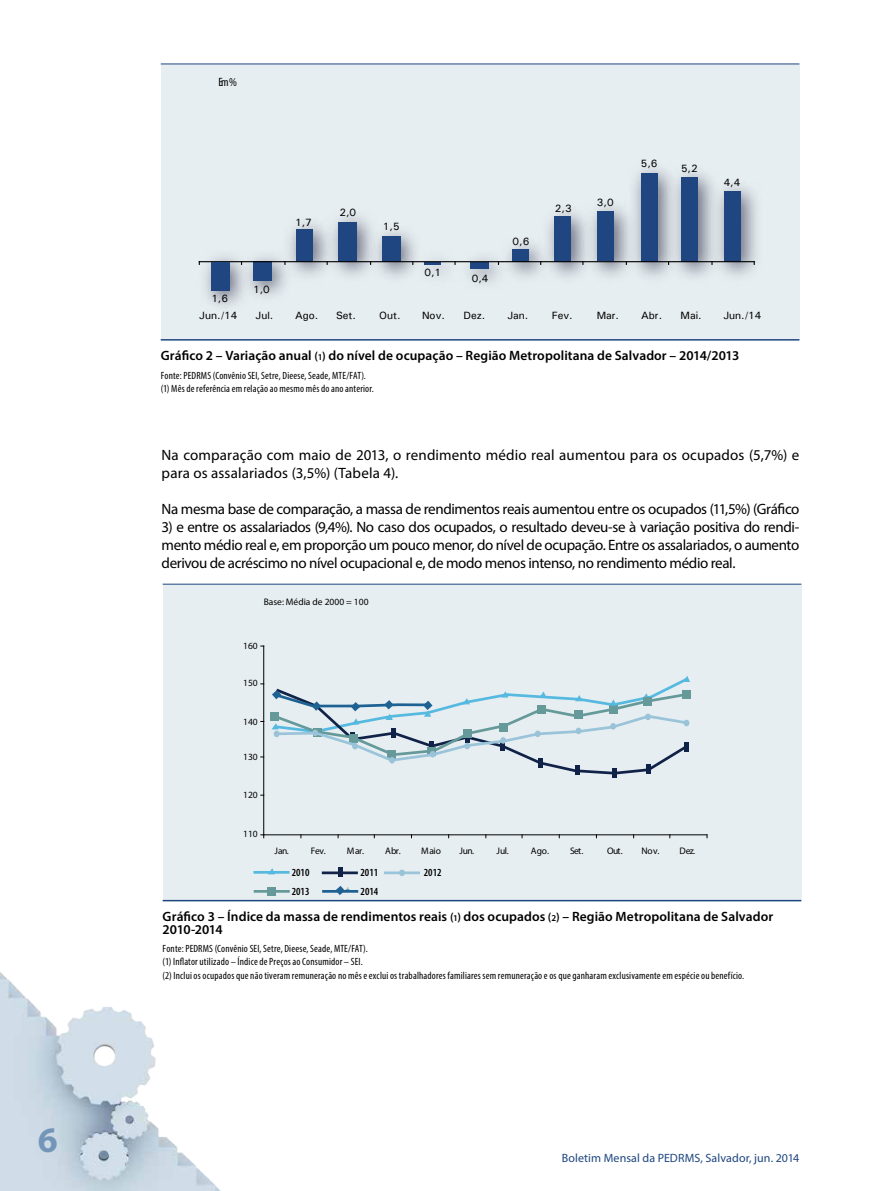
<style>
.page{position:relative;width:893px;height:1191px;background:#fff}
.page>*{position:absolute;margin:0;border:0;box-sizing:border-box;transform-origin:0 0}
.t1{font:700 36px "Myriad Pro";color:#7396b8}
.t2{font:15px/18px "Myriad Pro";letter-spacing:-.02em;color:#000;text-align:justify}
.t3{font:15px/18px "Myriad Pro";letter-spacing:.01em;color:#000}
.t4{font:600 13.5px/13.5px "Myriad Pro";letter-spacing:.005em;color:#000}
.t5{font:12px "Myriad Pro";letter-spacing:.01em;color:#1e4680}
.t6{font:condensed 12px "Myriad Pro";color:#000}
.t7{font:600 condensed 10.8px "Myriad Pro";color:#000}
.t8{font:condensed 10.5px/13.5px "Myriad Pro";letter-spacing:.015em;color:#000}
.t9{font:500 10.5px "Univers";color:#000}
.t10{font:9.45px "Myriad Pro";color:#000}
.s1{font-size:12px}
.s2{font-size:9px}
</style>
<div class="page">
<img style="left:0;top:972px;width:221px;height:219px">
<div style="left:163px;top:584px;width:638px;height:316px;background:#e7eef1"></div>
<div style="left:163px;top:939px;width:638px;height:40px;background:#fff"></div>
<hr style="left:163px;top:900px;width:638px;height:1px;background:#1e4680">
<hr style="left:163px;top:584px;width:638px;height:1px;background:#1e4680">
<div style="left:161px;top:64px;width:638px;height:276px;background:#e7eef1"></div>
<hr style="left:161px;top:339px;width:638px;height:1px;background:#1e4680">
<hr style="left:161px;top:64px;width:638px;height:1px;background:#1e4680">
<img style="left:257px;top:256px;width:25px;height:40px">
<div style="left:253px;top:261px;width:18px;height:20px;background:#1f4680"></div>
<img style="left:278px;top:223px;width:42px;height:66px">
<div style="left:296px;top:229px;width:17px;height:32px;background:#1f4680"></div>
<img style="left:428px;top:260px;width:24px;height:15px">
<svg style="left:428px;top:262px;width:13px;height:2px"></svg>
<img style="left:384px;top:231px;width:44px;height:46px">
<div style="left:382px;top:236px;width:18px;height:26px;background:#1f4680"></div>
<img style="left:452px;top:257px;width:42px;height:26px">
<div style="left:470px;top:262px;width:18px;height:7px;background:#1f4680"></div>
<img style="left:494px;top:243px;width:42px;height:36px">
<div style="left:512px;top:249px;width:17px;height:13px;background:#1f4680"></div>
<img style="left:598px;top:206px;width:25px;height:71px">
<div style="left:597px;top:211px;width:17px;height:50px;background:#1f4680"></div>
<img style="left:623px;top:167px;width:40px;height:110px">
<div style="left:641px;top:173px;width:17px;height:89px;background:#1f4680"></div>
<img style="left:663px;top:170px;width:43px;height:107px">
<div style="left:681px;top:177px;width:17px;height:85px;background:#1f4680"></div>
<img style="left:706px;top:175px;width:51px;height:101px">
<div style="left:724px;top:191px;width:17px;height:70px;background:#1f4680"></div>
<img style="left:536px;top:211px;width:62px;height:66px">
<div style="left:554px;top:216px;width:17px;height:46px;background:#1f4680"></div>
<img style="left:320px;top:216px;width:64px;height:60px">
<div style="left:338px;top:222px;width:19px;height:39px;background:#1f4680"></div>
<hr style="left:199px;top:261px;width:555px;height:1px;background:#010101">
<img style="left:198px;top:256px;width:59px;height:50px">
<div style="left:211px;top:262px;width:18px;height:29px;background:#1f4680"></div>
<hr style="left:263px;top:646px;width:1px;height:189px;background:#000">
<hr style="left:264px;top:834px;width:443px;height:1px;background:#000">
<hr style="left:322px;top:871px;width:36px;height:3px;background:#112248">
<hr style="left:322px;top:890px;width:36px;height:2px;background:#1e6293">
<hr style="left:254px;top:890px;width:36px;height:2px;background:#669a9a">
<hr style="left:253px;top:871px;width:37px;height:2px;background:#56b9df">
<hr style="left:384px;top:871px;width:36px;height:3px;background:#99c4d9">
<hr style="left:338px;top:867px;width:4px;height:10px;background:#112248">
<svg style="left:335px;top:886px;width:13px;height:9px"></svg>
<div style="left:612px;top:768px;width:5px;height:9px;background:#112248"></div>
<div style="left:682px;top:690px;width:9px;height:9px;background:#669a9a"></div>
<div style="left:267px;top:887px;width:9px;height:8px;background:#669a9a"></div>
<div style="left:399px;top:869px;width:6px;height:7px;background:#9ac3d8;border-radius:50%"></div>
<svg style="left:271px;top:676px;width:419px;height:99px"></svg>
<svg style="left:268px;top:868px;width:7px;height:6px"></svg>
<h1 class="t1" style="left:38px;top:1116px;width:21px">6</h1>
<p class="t6" style="left:218px;top:75px;width:20px">Em%</p>
<p class="t9" style="left:295px;top:215px;width:18px">1,7</p>
<p class="t9" style="left:340px;top:206px;width:18px">2,0</p>
<p class="t9" style="left:383px;top:220px;width:18px">1,5</p>
<p class="t9" style="left:425px;top:265px;width:18px">0,1</p>
<p class="t9" style="left:472px;top:272px;width:18px">0,4</p>
<p class="t9" style="left:513px;top:235px;width:18px">0,6</p>
<p class="t9" style="left:555px;top:201px;width:18px">2,3</p>
<p class="t9" style="left:597px;top:196px;width:18px">3,0</p>
<p class="t9" style="left:641px;top:156px;width:18px">5,6</p>
<p class="t9" style="left:681px;top:162px;width:18px">5,2</p>
<p class="t9" style="left:724px;top:175px;width:18px">4,4</p>
<p class="t9" style="left:253px;top:283px;width:18px">1,0</p>
<p class="t9" style="left:256px;top:309px;width:19px">Jul.</p>
<p class="t9" style="left:211px;top:292px;width:18px">1,6</p>
<p class="t9" style="left:199px;top:309px;width:40px">Jun./14</p>
<p class="t9" style="left:295px;top:309px;width:25px">Ago.</p>
<p class="t9" style="left:336px;top:309px;width:21px">Set.</p>
<p class="t9" style="left:379px;top:309px;width:23px">Out.</p>
<p class="t9" style="left:422px;top:309px;width:24px">Nov.</p>
<p class="t9" style="left:464px;top:309px;width:23px">Dez.</p>
<p class="t9" style="left:507px;top:309px;width:23px">Jan.</p>
<p class="t9" style="left:552px;top:309px;width:22px">Fev.</p>
<p class="t9" style="left:597px;top:309px;width:24px">Mar.</p>
<p class="t9" style="left:641px;top:309px;width:23px">Abr.</p>
<p class="t9" style="left:680px;top:309px;width:23px">Mai.</p>
<p class="t9" style="left:723px;top:309px;width:40px">Jun./14</p>
<p class="t4" style="left:161px;top:349px;width:580px">Gráfico 2 – Variação anual <span class="s1">(</span><span class="s2">1</span><span class="s1">)</span> do nível de ocupação – Região Metropolitana de Salvador – 2014/2013</p>
<p class="t8" style="left:161px;top:368px;width:215px">Fonte: PEDRMS (Convênio SEI, Setre, Dieese, Seade, MTE/FAT). (1) Mês de referência em relação ao mesmo mês do ano anterior.</p>
<h2 class="t3" style="left:162px;top:446px;width:639px">Na comparação com maio de 2013, o rendimento médio real aumentou para os ocupados (5,7%) e para os assalariados (3,5%) (Tabela 4).</h2>
<h2 class="t2" style="left:162px;top:500px;width:639px">Na mesma base de comparação, a massa de rendimentos reais aumentou entre os ocupados (11,5%) (Gráfico</h2>
<p class="t2" style="left:162px;top:518px;width:639px">3) e entre os assalariados (9,4%). No caso dos ocupados, o resultado deveu-se à variação positiva do rendi&shy;mento médio real e, em proporção um pouco menor, do nível de ocupação. Entre os assalariados, o aumento derivou de acréscimo no nível ocupacional e, de modo menos intenso, no rendimento médio real.</p>
<p class="t10" style="left:264px;top:595px;width:106px">Base: Média de 2000 = 100</p>
<p class="t10" style="left:243px;top:640px;width:16px">160</p>
<p class="t10" style="left:243px;top:677px;width:16px">150</p>
<p class="t10" style="left:243px;top:716px;width:16px">140</p>
<p class="t10" style="left:243px;top:751px;width:16px">130</p>
<p class="t10" style="left:243px;top:789px;width:16px">120</p>
<p class="t10" style="left:243px;top:827px;width:16px">110</p>
<p class="t10" style="left:274px;top:844px;width:16px">Jan.</p>
<p class="t10" style="left:311px;top:844px;width:17px">Fev.</p>
<p class="t10" style="left:347px;top:844px;width:19px">Mar.</p>
<p class="t10" style="left:385px;top:844px;width:17px">Abr.</p>
<p class="t10" style="left:421px;top:844px;width:21px">Maio</p>
<p class="t10" style="left:459px;top:844px;width:16px">Jun.</p>
<p class="t10" style="left:497px;top:844px;width:14px">Jul.</p>
<p class="t10" style="left:531px;top:844px;width:20px">Ago.</p>
<p class="t10" style="left:570px;top:844px;width:15px">Set.</p>
<p class="t10" style="left:607px;top:844px;width:17px">Out.</p>
<p class="t10" style="left:641px;top:844px;width:20px">Nov.</p>
<p class="t10" style="left:680px;top:844px;width:17px">Dez.</p>
<p class="t7" style="left:292px;top:865px;width:19px">2010</p>
<p class="t7" style="left:360px;top:865px;width:19px">2011</p>
<p class="t7" style="left:424px;top:865px;width:19px">2012</p>
<p class="t7" style="left:292px;top:884px;width:19px">2013</p>
<p class="t7" style="left:361px;top:884px;width:19px">2014</p>
<p class="t4" style="left:163px;top:909px;width:612px">Gráfico 3 – Índice da massa de rendimentos reais <span class="s1">(</span><span class="s2">1</span><span class="s1">)</span> dos ocupados <span class="s1">(</span><span class="s2">2</span><span class="s1">)</span> – Região Metropolitana de Salvador<br>2010-2014</p>
<p class="t8" style="left:163px;top:941px;width:583px">Fonte: PEDRMS (Convênio SEI, Setre, Dieese, Seade, MTE/FAT).<br>(1) Inflator utilizado – Índice de Preços ao Consumidor – SEI.<br>(2) Inclui os ocupados que não tiveram remuneração no mês e exclui os trabalhadores familiares sem remuneração e os que ganharam exclusivamente em espécie ou benefício.</p>
<p class="t5" style="left:562px;top:1150px;width:239px">Boletim Mensal da PEDRMS, Salvador, jun. 2014</p>
</div>
